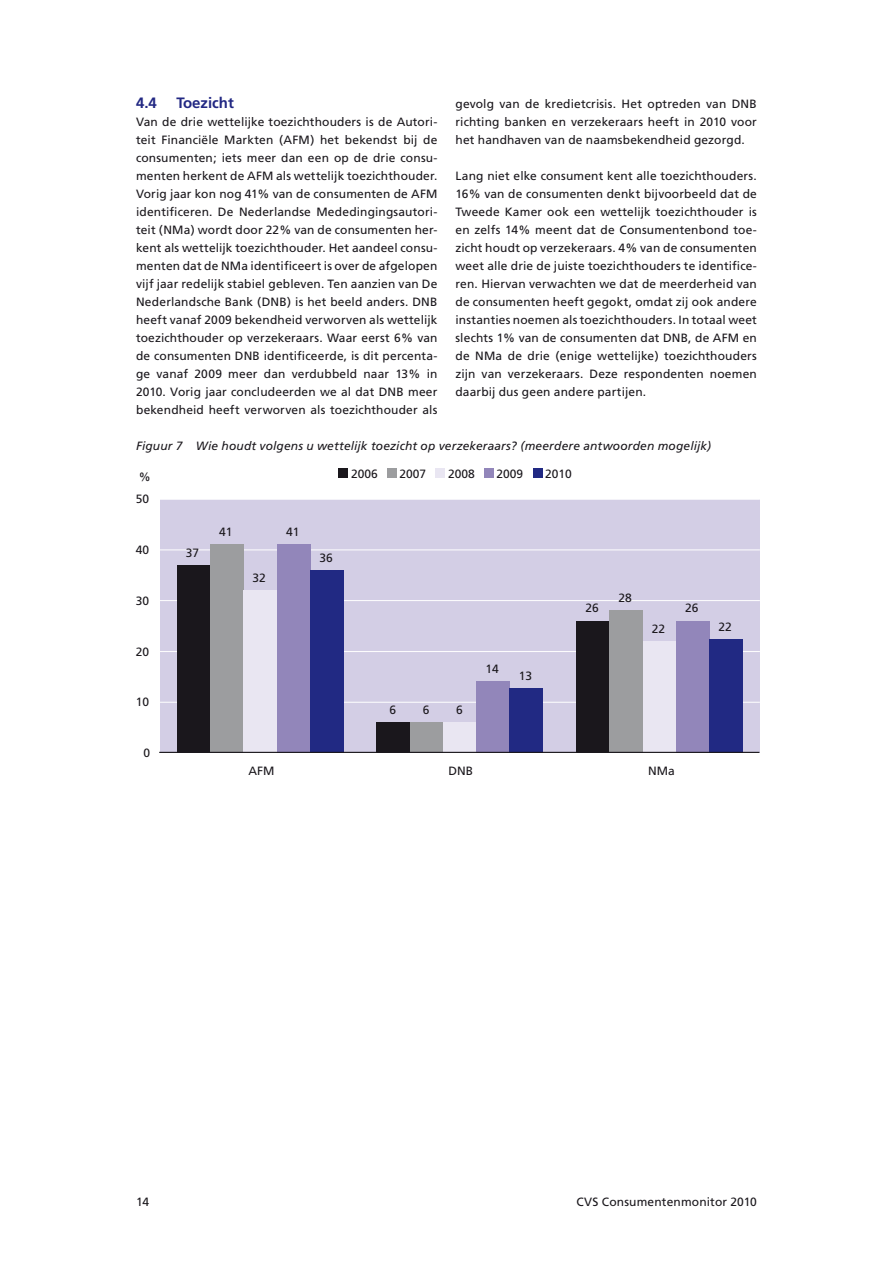
<style>
.page{position:relative;width:893px;height:1263px;background:#fff}
.page>*{position:absolute;margin:0;border:0;box-sizing:border-box;transform-origin:0 0}
.t1{font:700 15px "Frutiger";color:#222883}
.t2{font:12px/18px "Frutiger";letter-spacing:.01em;color:#1a171c;text-align:justify}
.t3{font:italic 12px "Frutiger";letter-spacing:.01em;color:#1a171c}
</style>
<div class="page">
<div style="left:160px;top:499px;width:599px;height:254px;background:#d3cee5"></div>
<hr style="left:160px;top:702px;width:599px;height:1px;background:#fff">
<hr style="left:160px;top:651px;width:599px;height:1px;background:#fff">
<hr style="left:160px;top:600px;width:599px;height:1px;background:#fff">
<hr style="left:160px;top:550px;width:599px;height:1px;background:#fff">
<hr style="left:160px;top:499px;width:599px;height:1px;background:#fff">
<div style="left:177px;top:565px;width:33px;height:188px;background:#1a171c"></div>
<div style="left:377px;top:722px;width:33px;height:31px;background:#1a171c"></div>
<div style="left:576px;top:621px;width:33px;height:132px;background:#1a171c"></div>
<div style="left:210px;top:545px;width:33px;height:208px;background:#9c9d9f"></div>
<div style="left:410px;top:722px;width:33px;height:31px;background:#9c9d9f"></div>
<div style="left:609px;top:611px;width:34px;height:142px;background:#9c9d9f"></div>
<div style="left:243px;top:591px;width:34px;height:162px;background:#e9e6f2"></div>
<div style="left:443px;top:722px;width:33px;height:31px;background:#e9e6f2"></div>
<div style="left:643px;top:641px;width:33px;height:112px;background:#e9e6f2"></div>
<div style="left:277px;top:545px;width:33px;height:208px;background:#9286ba"></div>
<div style="left:476px;top:682px;width:34px;height:71px;background:#9286ba"></div>
<div style="left:676px;top:621px;width:33px;height:132px;background:#9286ba"></div>
<div style="left:310px;top:570px;width:33px;height:183px;background:#212983"></div>
<div style="left:510px;top:688px;width:33px;height:65px;background:#212983"></div>
<div style="left:709px;top:639px;width:34px;height:114px;background:#212983"></div>
<hr style="left:160px;top:752px;width:599px;height:1px;background:#1a171c">
<div style="left:339px;top:469px;width:9px;height:9px;background:#1a171c"></div>
<div style="left:387px;top:469px;width:10px;height:9px;background:#9c9d9f"></div>
<div style="left:436px;top:469px;width:9px;height:9px;background:#e9e6f2"></div>
<div style="left:484px;top:469px;width:10px;height:9px;background:#9286ba"></div>
<div style="left:533px;top:469px;width:9px;height:9px;background:#212983"></div>
<p class="t1" style="left:136px;top:97px;width:22px">4.4</p>
<p class="t1" style="left:176px;top:97px;width:59px">Toezicht</p>
<p class="t2" style="left:136px;top:114px;width:303px">Van de drie wettelijke toezichthouders is de Autori&shy;teit Financiële Markten (AFM) het bekendst bij de consumenten; iets meer dan een op de drie consu&shy;menten herkent de AFM als wettelijk toezichthouder.<br>Vorig jaar kon nog 41% van de consumenten de AFM identificeren. De Nederlandse Mededingingsautori&shy;teit (NMa) wordt door 22% van de consumenten her&shy;kent als wettelijk toezichthouder. Het aandeel consu&shy;menten dat de NMa identificeert is over de afgelopen vijf jaar redelijk stabiel gebleven. Ten aanzien van De Nederlandsche Bank (DNB) is het beeld anders. DNB heeft vanaf 2009 bekendheid verworven als wettelijk toezichthouder op verzekeraars. Waar eerst 6% van de consumenten DNB identificeerde, is dit percenta&shy;ge vanaf 2009 meer dan verdubbeld naar 13% in 2010. Vorig jaar concludeerden we al dat DNB meer bekendheid heeft verworven als toezichthouder als</p>
<p class="t2" style="left:455px;top:96px;width:303px">gevolg van de kredietcrisis. Het optreden van DNB richting banken en verzekeraars heeft in 2010 voor het handhaven van de naamsbekendheid gezorgd.</p>
<p class="t2" style="left:455px;top:168px;width:303px">Lang niet elke consument kent alle toezichthouders.<br>16% van de consumenten denkt bijvoorbeeld dat de Tweede Kamer ook een wettelijk toezichthouder is en zelfs 14% meent dat de Consumentenbond toe&shy;zicht houdt op verzekeraars. 4% van de consumenten weet alle drie de juiste toezichthouders te identifice&shy;ren. Hiervan verwachten we dat de meerderheid van de consumenten heeft gegokt, omdat zij ook andere instanties noemen als toezichthouders. In totaal weet slechts 1% van de consumenten dat DNB, de AFM en de NMa de drie (enige wettelijke) toezichthouders zijn van verzekeraars. Deze respondenten noemen daarbij dus geen andere partijen.</p>
<p class="t3" style="left:136px;top:441px;width:577px">Figuur 7 Wie houdt volgens u wettelijk toezicht op verzekeraars? (meerdere antwoorden mogelijk)</p>
<p class="t2" style="left:139px;top:469px;width:13px">%</p>
<p class="t2" style="left:351px;top:466px;width:28px">2006</p>
<p class="t2" style="left:400px;top:466px;width:28px">2007</p>
<p class="t2" style="left:448px;top:466px;width:28px">2008</p>
<p class="t2" style="left:497px;top:466px;width:28px">2009</p>
<p class="t2" style="left:545px;top:466px;width:28px">2010</p>
<p class="t2" style="left:136px;top:491px;width:15px">50</p>
<p class="t2" style="left:136px;top:542px;width:15px">40</p>
<p class="t2" style="left:136px;top:592px;width:15px">30</p>
<p class="t2" style="left:136px;top:643px;width:15px">20</p>
<p class="t2" style="left:136px;top:694px;width:15px">10</p>
<p class="t2" style="left:143px;top:745px;width:8px">0</p>
<p class="t2" style="left:186px;top:544px;width:15px">37</p>
<p class="t2" style="left:219px;top:524px;width:15px">41</p>
<p class="t2" style="left:253px;top:570px;width:15px">32</p>
<p class="t2" style="left:286px;top:524px;width:15px">41</p>
<p class="t2" style="left:319px;top:549px;width:15px">36</p>
<p class="t2" style="left:390px;top:701px;width:8px">6</p>
<p class="t2" style="left:423px;top:701px;width:8px">6</p>
<p class="t2" style="left:456px;top:701px;width:8px">6</p>
<p class="t2" style="left:486px;top:661px;width:15px">14</p>
<p class="t2" style="left:519px;top:667px;width:15px">13</p>
<p class="t2" style="left:585px;top:600px;width:15px">26</p>
<p class="t2" style="left:619px;top:590px;width:15px">28</p>
<p class="t2" style="left:652px;top:620px;width:15px">22</p>
<p class="t2" style="left:685px;top:600px;width:15px">26</p>
<p class="t2" style="left:249px;top:763px;width:27px">AFM</p>
<p class="t2" style="left:448px;top:763px;width:26px">DNB</p>
<p class="t2" style="left:648px;top:763px;width:28px">NMa</p>
<p class="t2" style="left:718px;top:619px;width:15px">22</p>
<p class="t2" style="left:136px;top:1194px;width:14px">14</p>
<p class="t2" style="left:576px;top:1194px;width:182px">CVS Consumentenmonitor 2010</p>
</div>
